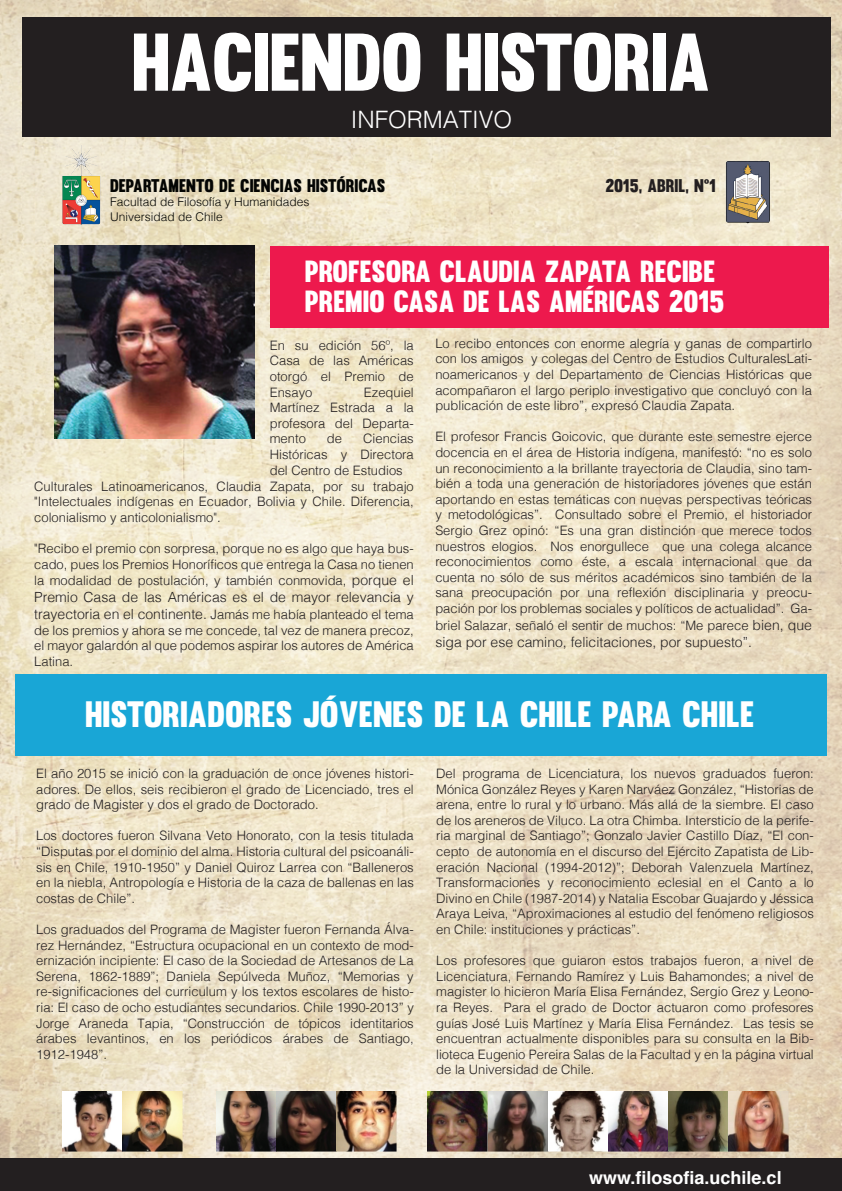
<style>
.page{position:relative;width:842px;height:1191px;background:#fff}
.page>*{position:absolute;margin:0;border:0;box-sizing:border-box;transform-origin:0 0}
.t1{font:80px "Muro";letter-spacing:-.01em;color:#fff}
.t2{font:36px "Muro";color:#fff}
.t3{font:30px/30px "Muro";color:#fff}
.t4{font:300 24px "Helvetica";color:#fff}
.t5{font:18px "Muro";color:#040503}
.t6{font:700 18px "Helvetica";color:#fff}
.t7{font:18px "Muro";color:#231f20}
.t8{font:300 14px "Helvetica";color:#231f20}
.t9{font:300 13px/15.6px "Helvetica";color:#231f20;text-align:justify}
.t10{font:300 12px/14.4px "Helvetica";color:#040503}
.s1{font-size:14px}
</style>
<div class="page">
<img style="left:0;top:0;width:842px;height:1158px">
<div style="left:22px;top:18px;width:808px;height:119px;background:#231f20"></div>
<div style="left:270px;top:246px;width:559px;height:81px;background:#ed194d"></div>
<div style="left:0;top:1158px;width:842px;height:33px;background:#231f20"></div>
<div style="left:15px;top:674px;width:812px;height:81px;background:#19a6d6"></div>
<img style="left:55px;top:245px;width:200px;height:193px">
<img style="left:63px;top:1091px;width:120px;height:60px">
<img style="left:216px;top:1091px;width:180px;height:60px">
<img style="left:428px;top:1091px;width:361px;height:60px">
<img style="left:61px;top:146px;width:41px;height:80px">
<img style="left:726px;top:161px;width:45px;height:62px">
<h1 class="t1" style="left:132px;top:14px;width:580px">HACIENDO HISTORIA</h1>
<h3 class="t4" style="left:351px;top:99px;width:163px">INFORMATIVO</h3>
<h3 class="t5" style="left:110px;top:175px;width:277px">DEPARTAMENTO DE CIENCIAS HISTÓRICAS</h3>
<p class="t10" style="left:110px;top:194px;width:201px">Facultad de Filosofía y Humanidades<br>Universidad de Chile</p>
<h3 class="t7" style="left:605px;top:175px;width:112px">2015, ABRIL, Nº1</h3>
<h3 class="t3" style="left:305px;top:256px;width:421px">PROFESORA CLAUDIA ZAPATA RECIBE<br>PREMIO CASA DE LAS AMÉRICAS 2015</h3>
<p class="t9" style="left:270px;top:336px;width:145px">En su edición 56º, la Casa de las Américas otorgó el Premio de Ensayo</p>
<p class="t9" style="left:435px;top:334px;width:378px">Lo recibo entonces con enorme alegría y ganas de compartirlo con los amigos y colegas del Centro de Estudios CulturalesLati&shy;noamericanos y del Departamento de Ciencias Históricas que acompañaron el largo periplo investigativo que concluyó con la publicación de este libro”, expresó Claudia Zapata.</p>
<p class="t9" style="left:435px;top:428px;width:378px">El profesor Francis Goicovic, que durante este semestre ejerce docencia en el área de Historia indígena, manifestó: “no es solo un reconocimiento a la brillante trayectoria de Claudia, sino tam&shy;bién a toda una generación de historiadores jóvenes que están aportando en estas temáticas con nuevas perspectivas teóricas y metodológicas”. Consultado sobre el Premio, el historiador Sergio Grez opinó: “Es una gran distinción que merece todos nuestros elogios. Nos enorgullece que una colega alcance reconocimientos como éste, a escala internacional que da cuenta no sólo de sus méritos académicos sino también de la sana preocupación por una reflexión disciplinaria y preocu&shy;pación por los problemas sociales y políticos de actualidad”. Ga-</p>
<p class="t9" style="left:435px;top:616px;width:378px">briel Salazar, señaló el sentir de muchos: “Me parece <span class="s1">bien, que</span></p>
<p class="t8" style="left:435px;top:630px;width:318px">siga por ese camino, felicitaciones, por supuesto”.</p>
<p class="t9" style="left:270px;top:383px;width:146px;text-indent:94px">Ezequiel Martínez Estrada a la profesora del Departa&shy;mento</p>
<p class="t9" style="left:270px;top:430px;width:146px;text-indent:93px">Ciencias Históricas y Directora del Centro de Estudios</p>
<p class="t9" style="left:327px;top:430px;width:17px">de</p>
<p class="t9" style="left:34px;top:477px;width:381px">Culturales Latinoamericanos, Claudia Zapata, por su trabajo "Intelectuales indígenas en Ecuador, Bolivia y Chile. Diferencia, colonialismo y anticolonialismo".</p>
<p class="t9" style="left:34px;top:539px;width:381px">"Recibo el premio con sorpresa, porque no es algo que haya bus&shy;cado, pues los Premios Honoríficos que entrega la Casa no tienen</p>
<p class="t9" style="left:34px;top:572px;width:381px">la modalidad de postulación, y también conmovida, <span class="s1">porque el</span></p>
<p class="t8" style="left:34px;top:585px;width:381px">Premio Casa de las Américas es el de mayor relevancia y</p>
<p class="t9" style="left:34px;top:605px;width:381px"><span class="s1">trayectoria en el continente.</span> Jamás me había planteado el tema de los premios y ahora se me concede, tal vez de manera precoz, el mayor galardón al que podemos aspirar los autores de América Latina.</p>
<h2 class="t2" style="left:85px;top:692px;width:670px">HISTORIADORES JÓVENES DE LA CHILE PARA CHILE</h2>
<p class="t9" style="left:36px;top:764px;width:379px">El año 2015 se inició con la graduación de once jóvenes histori&shy;adores. De ellos, seis recibieron el grado de Licenciado, tres el grado de Magister y dos el grado de Doctorado.</p>
<p class="t9" style="left:36px;top:827px;width:379px">Los doctores fueron Silvana Veto Honorato, con la tesis titulada “Disputas por el dominio del alma. Historia cultural del psicoanáli&shy;sis en Chile, 1910-1950” y Daniel Quiroz Larrea con “Balleneros en la niebla, Antropología e Historia de la caza de ballenas en las costas de Chile”.</p>
<p class="t9" style="left:36px;top:920px;width:379px">Los graduados del Programa de Magister fueron Fernanda Álva&shy;rez Hernández, “Estructura ocupacional en un contexto de mod&shy;ernización incipiente: El caso de la Sociedad de Artesanos de La Serena, 1862-1889”; Daniela Sepúlveda Muñoz, “Memorias y re-significaciones del curriculum y los textos escolares de histo&shy;ria: El caso de ocho estudiantes secundarios. Chile 1990-2013” y Jorge Araneda Tapia, “Construcción de tópicos identitarios árabes levantinos, en los periódicos árabes de Santiago, 1912-1948”.</p>
<p class="t9" style="left:436px;top:764px;width:379px">Del programa de Licenciatura, los nuevos graduados fueron:<br>Mónica González Reyes y Karen Narváez González, “Historias de arena, entre lo rural y lo urbano. Más allá de la siembre. El caso de los areneros de Viluco. La otra Chimba. Intersticio de la perife&shy;ria marginal de Santiago”; Gonzalo Javier Castillo Díaz, “El con&shy;cepto de autonomía en el discurso del Ejército Zapatista de Lib&shy;eración Nacional (1994-2012)”; Deborah Valenzuela Martínez, Transformaciones y reconocimiento eclesial en el Canto a lo Divino en Chile (1987-2014) y Natalia Escobar Guajardo y Jéssica Araya Leiva, “Aproximaciones al estudio del fenómeno religiosos en Chile: instituciones y prácticas”.</p>
<p class="t9" style="left:436px;top:951px;width:379px">Los profesores que guiaron estos trabajos fueron, a nivel de Licenciatura, Fernando Ramírez y Luis Bahamondes; a nivel de magister lo hicieron María Elisa Fernández, Sergio Grez y Leono&shy;ra Reyes. Para el grado de Doctor actuaron como profesores guías José Luis Martínez y María Elisa Fernández. Las tesis se encuentran actualmente disponibles para su consulta en la Bib&shy;lioteca Eugenio Pereira Salas de la Facultad y en la página virtual de la Universidad de Chile.</p>
<h3 class="t6" style="left:589px;top:1163px;width:194px">www.filosofia.uchile.cl</h3>
</div>
